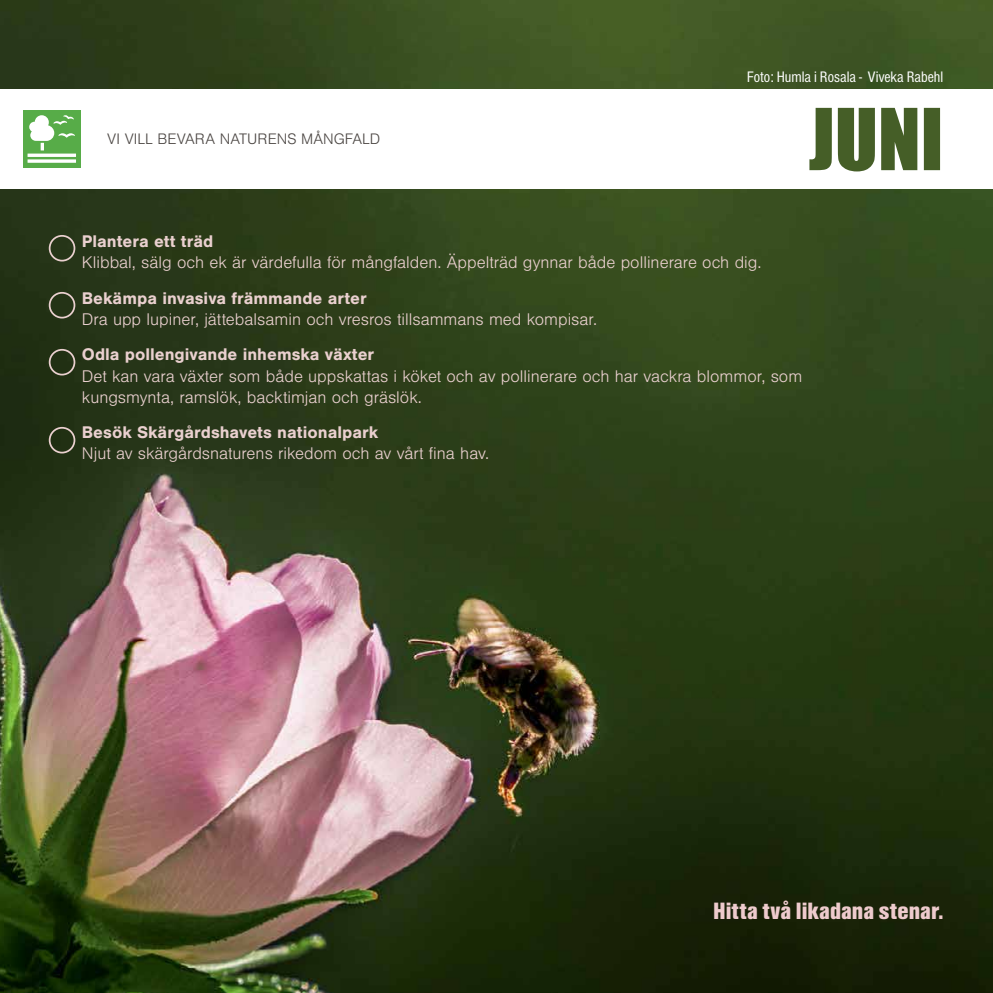
<style>
.page{position:relative;width:993px;height:993px;background:#fff}
.page>*{position:absolute;margin:0;border:0;box-sizing:border-box;transform-origin:0 0}
.t1{font:900 24.5px "Nimbus San Con";color:#eecbcd}
.t2{font:300 17.5px/21px "Nimbus San";color:#ead0cf}
.t3{font:700 17.5px "Nimbus San";color:#ead0cf}
.t4{font:15.75px "Nimbus San Con";color:#fff}
.t5{font:300 15.75px "Nimbus San";color:#4b4643}
</style>
<div class="page">
<img style="left:0;top:0;width:992px;height:992px">
<div style="left:0;top:89px;width:992px;height:100px;background:#fff"></div>
<svg style="left:809px;top:108px;width:130px;height:63px"></svg>
<div style="left:49px;top:235px;width:26px;height:26px;border:2px solid #ead0cf;border-radius:50%"></div>
<div style="left:49px;top:292px;width:26px;height:26px;border:2px solid #ead0cf;border-radius:50%"></div>
<div style="left:49px;top:349px;width:26px;height:26px;border:2px solid #ead0cf;border-radius:50%"></div>
<div style="left:49px;top:427px;width:26px;height:26px;border:2px solid #ead0cf;border-radius:50%"></div>
<div style="left:23px;top:110px;width:58px;height:58px;background:#57ac48"></div>
<svg style="left:28px;top:153px;width:48px;height:4px"></svg>
<svg style="left:28px;top:159px;width:48px;height:4px"></svg>
<svg style="left:29px;top:115px;width:46px;height:35px"></svg>
<p class="t5" style="left:107px;top:131px;width:274px">VI VILL BEVARA NATURENS MÅNGFALD</p>
<p class="t4" style="left:746px;top:68px;width:198px">Foto: Humla i Rosala - Viveka Rabehl</p>
<p class="t3" style="left:82px;top:231px;width:133px">Plantera ett träd</p>
<p class="t2" style="left:82px;top:252px;width:681px">Klibbal, sälg och ek är värdefulla för mångfalden. Äppelträd gynnar både pollinerare och dig.</p>
<p class="t3" style="left:82px;top:288px;width:286px">Bekämpa invasiva främmande arter</p>
<p class="t2" style="left:82px;top:309px;width:516px">Dra upp lupiner, jättebalsamin och vresros tillsammans med kompisar.</p>
<p class="t3" style="left:82px;top:345px;width:294px">Odla pollengivande inhemska växter</p>
<p class="t2" style="left:82px;top:365px;width:721px">Det kan vara växter som både uppskattas i köket och av pollinerare och har vackra blommor, som kungsmynta, ramslök, backtimjan och gräslök.</p>
<p class="t3" style="left:82px;top:422px;width:298px">Besök Skärgårdshavets nationalpark</p>
<p class="t2" style="left:82px;top:443px;width:409px">Njut av skärgårdsnaturens rikedom och av vårt fina hav.</p>
<h1 class="t1" style="left:713px;top:896px;width:231px">Hitta två likadana stenar.</h1>
</div>
